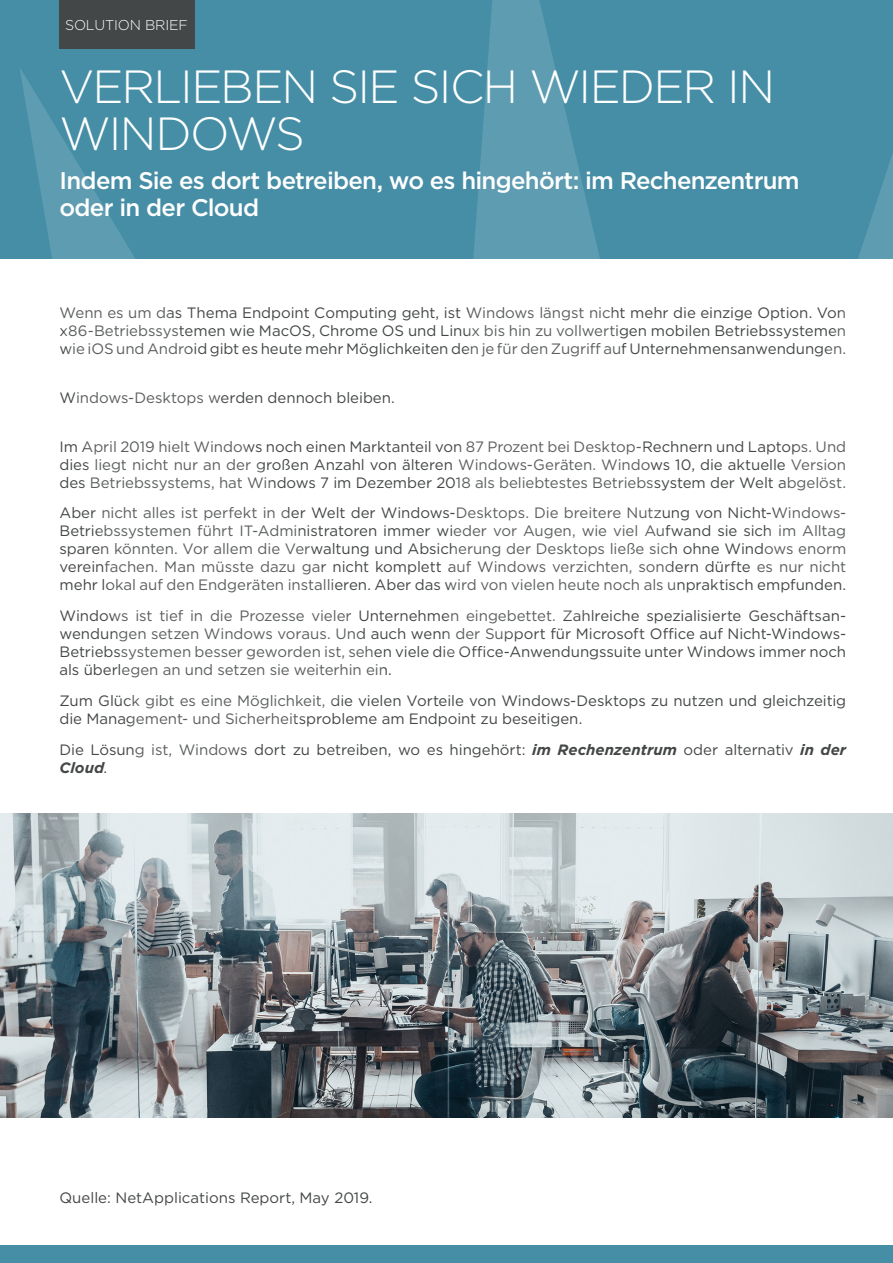
<style>
.page{position:relative;width:893px;height:1263px;background:#fff}
.page>*{position:absolute;margin:0;border:0;box-sizing:border-box;transform-origin:0 0}
.t1{font:300 46.5px/46.5px "Gotham";letter-spacing:-.035em;color:#fff}
.t2{font:500 24px/27px "Gotham";letter-spacing:-.03em;color:#fff}
.t3{font:15px/18px "Gotham";letter-spacing:-.005em;color:#444747;text-align:justify}
.t4{font:300 14.25px "Gotham";letter-spacing:-.01em;color:#fff}
.s1{font-weight:700;font-style:italic}
</style>
<div class="page">
<div style="left:0;top:1245px;width:893px;height:18px;background:#468ea6"></div>
<div style="left:0;top:0;width:893px;height:259px;background:#468ea6"></div>
<div style="left:60px;top:0;width:135px;height:48px;background:#444747"></div>
<svg style="left:858px;top:153px;width:35px;height:106px;fill:#5698ae"></svg>
<svg style="left:473px;top:0;width:127px;height:259px;fill:#5e9db1"></svg>
<svg style="left:20px;top:68px;width:115px;height:191px"></svg>
<img style="left:0;top:813px;width:893px;height:304px">
<p class="t4" style="left:65px;top:16px;width:124px">SOLUTION BRIEF</p>
<p class="t1" style="left:60px;top:62px;width:717px">VERLIEBEN SIE SICH WIEDER IN<br>WINDOWS</p>
<p class="t2" style="left:60px;top:166px;width:742px">Indem Sie es dort betreiben, wo es hingehört: im Rechenzentrum oder in der Cloud</p>
<p class="t3" style="left:60px;top:304px;width:788px">Wenn es um das Thema Endpoint Computing geht, ist Windows längst nicht mehr die einzige Option. Von x86-Betriebssystemen wie MacOS, Chrome OS und Linux bis hin zu vollwertigen mobilen Betriebssystemen wie iOS und Android gibt es heute mehr Möglichkeiten den je für den Zugriff auf Unternehmensanwendungen.</p>
<p class="t3" style="left:60px;top:388px;width:337px">Windows-Desktops werden dennoch bleiben.</p>
<p class="t3" style="left:60px;top:437px;width:788px">Im April 2019 hielt Windows noch einen Marktanteil von 87 Prozent bei Desktop-Rechnern und Laptops. Und dies liegt nicht nur an der großen Anzahl von älteren Windows-Geräten. Windows 10, die aktuelle Version des Betriebssystems, hat Windows 7 im Dezember 2018 als beliebtestes Betriebssystem der Welt abgelöst.</p>
<p class="t3" style="left:60px;top:504px;width:788px">Aber nicht alles ist perfekt in der Welt der Windows-Desktops. Die breitere Nutzung von Nicht-Windows-Betriebssystemen führt IT-Administratoren immer wieder vor Augen, wie viel Aufwand sie sich im Alltag sparen könnten. Vor allem die Verwaltung und Absicherung der Desktops ließe sich ohne Windows enorm vereinfachen. Man müsste dazu gar nicht komplett auf Windows verzichten, sondern dürfte es nur nicht mehr lokal auf den Endgeräten installieren. Aber das wird von vielen heute noch als unpraktisch empfunden.</p>
<p class="t3" style="left:60px;top:607px;width:788px;text-align:left">Windows ist tief in die Prozesse vieler Unternehmen eingebettet. Zahlreiche spezialisierte Geschäftsan&shy;wendungen setzen Windows voraus. Und auch wenn der Support für Microsoft Office auf Nicht-Windows-Betriebssystemen besser geworden ist, sehen viele die Office-Anwendungssuite unter Windows immer noch als überlegen an und setzen sie weiterhin ein.</p>
<p class="t3" style="left:60px;top:691px;width:788px">Zum Glück gibt es eine Möglichkeit, die vielen Vorteile von Windows-Desktops zu nutzen und gleichzeitig die Management- und Sicherheitsprobleme am Endpoint zu beseitigen.</p>
<p class="t3" style="left:60px;top:740px;width:788px">Die Lösung ist, Windows dort zu betreiben, wo es hingehört: <span class="s1">im Rechenzentrum</span> oder alternativ <span class="s1">in der<br>Cloud</span>.</p>
<p class="t3" style="left:60px;top:1189px;width:315px">Quelle: NetApplications Report, May 2019.</p>
</div>
